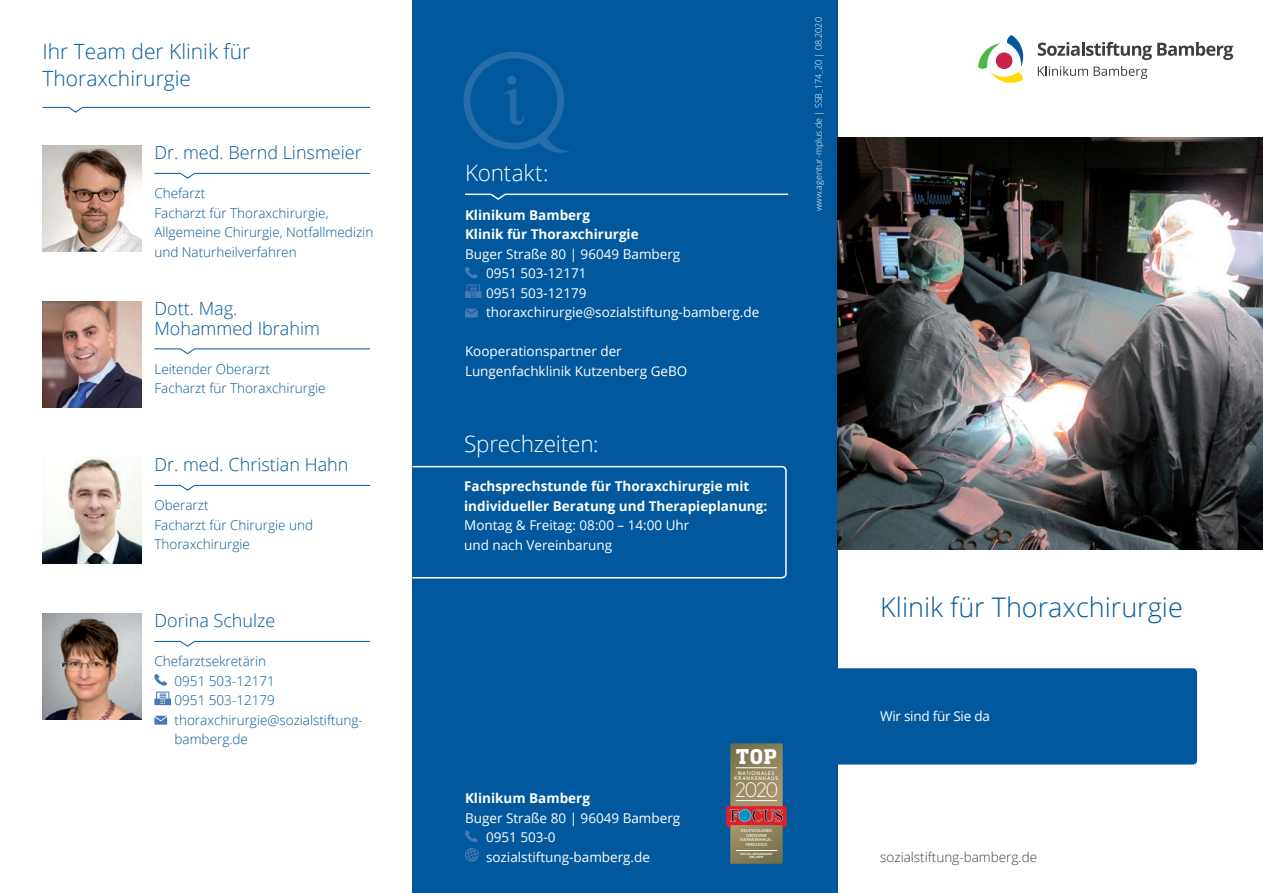
<style>
.page{position:relative;width:1263px;height:893px;background:#fff}
.page>*{position:absolute;margin:0;border:0;box-sizing:border-box;transform-origin:0 0}
.t1{font:300 27px "Open Sans";color:#01589c}
.t2{font:300 22.5px "Open Sans";letter-spacing:-.005em;color:#fff}
.t3{font:300 21px/27px "Open Sans";color:#01589c}
.t4{font:300 19.95px "Nobel";color:#fff}
.t5{font:700 19.8px "Heron Serif";color:#fff}
.t6{font:300 18px/19.5px "Open Sans";color:#01589c}
.t7{font:300 13.5px/19.5px "Open Sans";color:#01589c}
.t8{font:13.5px/19.5px "Open Sans";color:#fff}
.t9{font:700 13.5px/19.5px "Open Sans";color:#fff}
.t10{font:300 13.5px "Open Sans";color:#3e3e3f}
.t11{font:13.5px "Open Sans";letter-spacing:-.02em;color:#fff}
.t12{font:300 9px "Open Sans";color:#fff}
.t13{font:5.1px/4.9px "Nobel";letter-spacing:.13em;color:#fff;text-align:center}
.t14{font:4.05px/4.5px "Nobel";color:#fff;text-align:center}
.t15{font:700 3px/3.3px "Nobel";letter-spacing:.06em;color:#fff;text-align:center}
</style>
<div class="page">
<img style="left:43px;top:301px;width:99px;height:107px">
<img style="left:43px;top:457px;width:99px;height:107px">
<div style="left:838px;top:668px;width:359px;height:97px;background:#01589c"></div>
<svg style="left:978px;top:35px;width:46px;height:48px"></svg>
<div style="left:996px;top:52px;width:16px;height:17px;background:#c82249;border-radius:50%"></div>
<svg style="left:1038px;top:42px;width:195px;height:18px"></svg>
<svg style="left:1038px;top:66px;width:50px;height:10px"></svg>
<svg style="left:1094px;top:66px;width:53px;height:13px"></svg>
<div style="left:412px;top:0;width:426px;height:893px;background:#01589c"></div>
<svg style="left:463px;top:52px;width:107px;height:101px"></svg>
<div style="left:507px;top:76px;width:9px;height:9px;background:#266daa;border-radius:50%"></div>
<svg style="left:465px;top:267px;width:13px;height:12px"></svg>
<svg style="left:465px;top:285px;width:17px;height:13px"></svg>
<svg style="left:465px;top:308px;width:13px;height:9px"></svg>
<svg style="left:465px;top:830px;width:14px;height:32px"></svg>
<svg style="left:465px;top:193px;width:324px;height:7px"></svg>
<svg style="left:726px;top:743px;width:61px;height:121px"></svg>
<hr style="left:736px;top:800px;width:41px;height:1px;background:#fff">
<hr style="left:736px;top:767px;width:41px;height:1px;background:#fff">
<hr style="left:736px;top:850px;width:41px;height:1px;background:#fff">
<svg style="left:42px;top:107px;width:328px;height:6px"></svg>
<svg style="left:154px;top:173px;width:217px;height:6px"></svg>
<svg style="left:154px;top:348px;width:216px;height:7px"></svg>
<svg style="left:154px;top:485px;width:217px;height:6px"></svg>
<svg style="left:154px;top:641px;width:217px;height:6px"></svg>
<svg style="left:154px;top:674px;width:13px;height:12px"></svg>
<svg style="left:154px;top:692px;width:17px;height:13px"></svg>
<svg style="left:154px;top:716px;width:13px;height:9px"></svg>
<img style="left:838px;top:137px;width:425px;height:413px">
<img style="left:43px;top:145px;width:99px;height:107px">
<svg style="left:412px;top:465px;width:375px;height:114px"></svg>
<img style="left:43px;top:613px;width:99px;height:106px">
<h3 class="t3" style="left:43px;top:37px;width:209px">Ihr Team der Klinik für<br>Thoraxchirurgie</h3>
<h3 class="t6" style="left:154px;top:142px;width:209px">Dr. med. Bernd Linsmeier</h3>
<p class="t7" style="left:154px;top:183px;width:220px">Chefarzt<br>Facharzt für Thoraxchirurgie,<br>Allgemeine Chirurgie, Notfallmedizin und Naturheilverfahren</p>
<h3 class="t6" style="left:154px;top:298px;width:167px">Dott. Mag.<br>Mohammed Ibrahim</h3>
<p class="t7" style="left:154px;top:359px;width:173px">Leitender Oberarzt<br>Facharzt für Thoraxchirurgie</p>
<h3 class="t6" style="left:154px;top:454px;width:196px">Dr. med. Christian Hahn</h3>
<p class="t7" style="left:154px;top:495px;width:160px">Oberarzt<br>Facharzt für Chirurgie und<br>Thoraxchirurgie</p>
<h3 class="t6" style="left:154px;top:610px;width:123px">Dorina Schulze</h3>
<p class="t7" style="left:175px;top:651px;width:190px;text-indent:-20px">Chefarztsekretärin<br>0951 503-12171<br>0951 503-12179 thoraxchirurgie@sozialstiftung&shy;bamberg.de</p>
<h2 class="t2" style="left:465px;top:157px;width:85px">Kontakt:</h2>
<p class="t9" style="left:465px;top:205px;width:175px">Klinikum Bamberg<br>Klinik für Thoraxchirurgie</p>
<p class="t8" style="left:486px;top:244px;width:275px;text-indent:-21px">Buger Straße 80 | 96049 Bamberg<br>0951 503-12171<br>0951 503-12179 thoraxchirurgie@sozialstiftung-bamberg.de</p>
<p class="t8" style="left:465px;top:341px;width:224px">Kooperationspartner der<br>Lungenfachklinik Kutzenberg GeBO</p>
<h2 class="t2" style="left:464px;top:428px;width:136px">Sprechzeiten:</h2>
<p class="t9" style="left:464px;top:476px;width:305px">Fachsprechstunde für Thoraxchirurgie mit individueller Beratung und Therapieplanung:</p>
<p class="t8" style="left:464px;top:515px;width:227px">Montag &amp; Freitag: 08:00 – 14:00 Uhr und nach Vereinbarung</p>
<p class="t12" style="left:812px;top:211px;width:196px;rotate:-90deg">www.agentur-mplus.de | SSB_174_20 | 08.2020</p>
<p class="t9" style="left:465px;top:788px;width:126px">Klinikum Bamberg</p>
<p class="t8" style="left:486px;top:808px;width:196px;text-indent:-21px">Buger Straße 80 | 96049 Bamberg<br>0951 503-0 sozialstiftung-bamberg.de</p>
<h3 class="t5" style="left:736px;top:744px;width:42px">TOP</h3>
<p class="t13" style="left:734px;top:770px;width:45px">NATIONALES<br>KRANKENHAUS</p>
<h3 class="t4" style="left:734px;top:779px;width:46px">2020</h3>
<p class="t14" style="left:741px;top:828px;width:33px">DEUTSCHLANDS<br>GRÖSSTER<br>KRANKENHAUS-<br>VERGLEICH</p>
<p class="t15" style="left:740px;top:852px;width:34px">FOCUS–GESUNDHEIT<br>08 | 2019</p>
<h1 class="t1" style="left:880px;top:588px;width:304px">Klinik für Thoraxchirurgie</h1>
<p class="t11" style="left:880px;top:707px;width:111px">Wir sind für Sie da</p>
<p class="t10" style="left:880px;top:847px;width:158px">sozialstiftung-bamberg.de</p>
</div>
